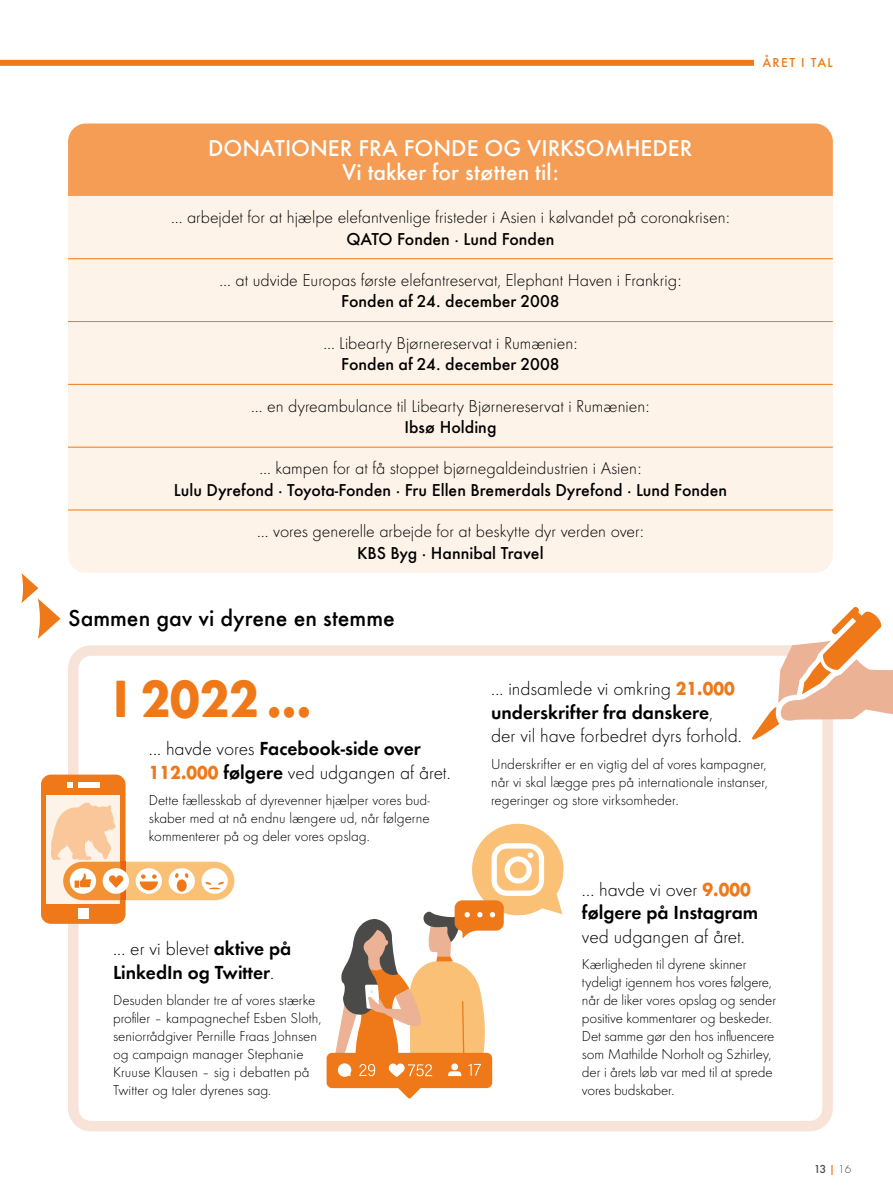
<style>
.page{position:relative;width:893px;height:1191px;background:#fff}
.page>*{position:absolute;margin:0;border:0;box-sizing:border-box;transform-origin:0 0}
.t1{font:700 54px "Futura Round";color:#ef7918;scale:.91 1}
.t2{font:500 24px "Futura Round";color:#000}
.t3{font:500 23.85px/23.9px "Futura Round";color:#fff;text-align:center}
.t4{font:300 19.5px/23.4px "Futura Round";color:#000}
.t5{font:600 19.5px/23.4px "Futura Round";color:#000}
.t6{font:300 17.85px "Futura Round";color:#000}
.t7{font:500 17.85px "Futura Round";color:#000}
.t8{font:300 15px/18px "Futura Round";letter-spacing:-.005em;color:#000}
.t9{font:500 13.5px "Futura Round";letter-spacing:.1em;color:#ef7918}
.t10{font:500 12px "Futura Round";color:#4a4a49}
.s1{font-weight:600}
.s2{font-weight:700;color:#ef7918}
.s3{font-weight:300}
.s4{color:#ef7918}
</style>
<div class="page">
<div style="left:0;top:60px;width:812px;height:6px;background:#ef7918"></div>
<svg style="left:22px;top:573px;width:38px;height:66px"></svg>
<div style="left:68px;top:645px;width:765px;height:486px;border:10px solid #f8e3d8;border-radius:18px"></div>
<div style="left:68px;top:123px;width:765px;height:73px;background:#f59d54"></div>
<div style="left:68px;top:196px;width:765px;height:377px;background:#fef3e9"></div>
<hr style="left:68px;top:258px;width:765px;height:1px;background:#ef7918">
<hr style="left:68px;top:321px;width:765px;height:1px;background:#ef7918">
<hr style="left:68px;top:384px;width:765px;height:1px;background:#ef7918">
<hr style="left:68px;top:447px;width:765px;height:1px;background:#ef7918">
<hr style="left:68px;top:510px;width:765px;height:1px;background:#ef7918">
<div style="left:754px;top:31px;width:79px;height:61px;background:#fff"></div>
<div style="left:41px;top:774px;width:85px;height:150px;background:#ef7918;border-radius:10px"></div>
<div style="left:78px;top:908px;width:11px;height:10px;background:#fff"></div>
<div style="left:78px;top:782px;width:21px;height:5px;background:#fff"></div>
<div style="left:46px;top:795px;width:74px;height:108px;background:#fef3e9"></div>
<svg style="left:67px;top:782px;width:6px;height:5px"></svg>
<svg style="left:51px;top:802px;width:183px;height:98px"></svg>
<svg style="left:751px;top:607px;width:142px;height:133px"></svg>
<svg style="left:327px;top:823px;width:237px;height:275px"></svg>
<h3 class="t3" style="left:208px;top:135px;width:486px">DONATIONER FRA FONDE OG VIRKSOMHEDER<br>Vi takker for støtten til:</h3>
<p class="t6" style="left:171px;top:205px;width:560px">… arbejdet for at hjælpe elefantvenlige fristeder i Asien i kølvandet på coronakrisen:</p>
<p class="t7" style="left:346px;top:225px;width:210px">QATO Fonden · Lund Fonden</p>
<p class="t6" style="left:220px;top:268px;width:463px">… at udvide Europas første elefantreservat, Elephant Haven i Frankrig:</p>
<p class="t7" style="left:341px;top:288px;width:220px">Fonden af 24. december 2008</p>
<p class="t6" style="left:323px;top:331px;width:256px">… Libearty Bjørnereservat i Rumænien:</p>
<p class="t7" style="left:341px;top:351px;width:220px">Fonden af 24. december 2008</p>
<p class="t6" style="left:251px;top:394px;width:400px">… en dyreambulance til Libearty Bjørnereservat i Rumænien:</p>
<p class="t7" style="left:404px;top:414px;width:94px">Ibsø Holding</p>
<p class="t6" style="left:260px;top:457px;width:383px">… kampen for at få stoppet bjørnegaldeindustrien i Asien:</p>
<p class="t7" style="left:174px;top:477px;width:555px">Lulu Dyrefond · Toyota-Fonden · Fru Ellen Bremerdals Dyrefond · Lund Fonden</p>
<p class="t6" style="left:257px;top:519px;width:388px">… vores generelle arbejde for at beskytte dyr verden over:</p>
<p class="t7" style="left:357px;top:539px;width:188px">KBS Byg · Hannibal Travel</p>
<h2 class="t2" style="left:68px;top:600px;width:328px">Sammen gav vi dyrene en stemme</h2>
<p class="t9" style="left:762px;top:52px;width:72px">ÅRET I TAL</p>
<h1 class="t1" style="left:113px;top:657px;width:220px">I 2022 …</h1>
<h3 class="t4" style="left:149px;top:736px;width:303px">... havde vores <span class="s1">Facebook-side over<br></span><span class="s2">112.000</span> <span class="s1">følgere</span> ved udgangen af året.</h3>
<p class="t8" style="left:149px;top:791px;width:283px;text-align:justify">Dette fællesskab af dyrevenner hjælper vores bud&shy;skaber med at nå endnu længere ud, når følgerne kommenterer på og deler vores opslag.</p>
<h3 class="t5" style="left:113px;top:935px;width:180px"><span class="s3">... er vi blevet</span> aktive på<br>LinkedIn og Twitter<span class="s3">.</span></h3>
<p class="t8" style="left:113px;top:991px;width:210px">Desuden blander tre af vores stærke profiler – kampagnechef Esben Sloth, seniorrådgiver Pernille Fraas Johnsen og campaign manager Stephanie Kruuse Klausen – sig i debatten på Twitter og taler dyrenes sag.</p>
<h3 class="t4" style="left:491px;top:676px;width:252px">... indsamlede vi omkring <span class="s2">21.000 </span><span class="s1">underskrifter fra danskere</span>, der vil have forbedret dyrs forhold.</h3>
<p class="t8" style="left:491px;top:754px;width:278px;text-align:justify">Underskrifter er en vigtig del af vores kampagner, når vi skal lægge pres på internationale instanser, regeringer og store virksomheder.</p>
<h3 class="t5" style="left:582px;top:876px;width:178px"><span class="s3">... havde vi over</span> <span class="s2">9.000 </span>følgere på Instagram</h3>
<h3 class="t4" style="left:582px;top:924px;width:164px">ved udgangen af året.</h3>
<p class="t8" style="left:582px;top:955px;width:196px">Kærligheden til dyrene skinner tydeligt igennem hos vores følgere, når de liker vores opslag og sender positive kommentarer og beskeder.<br>Det samme gør den hos influencere som Mathilde Norholt og Szhirley, der i årets løb var med til at sprede vores budskaber.</p>
<p class="t10" style="left:815px;top:1160px;width:37px">13 <span class="s4">|</span> <span class="s3">16</span></p>
</div>
